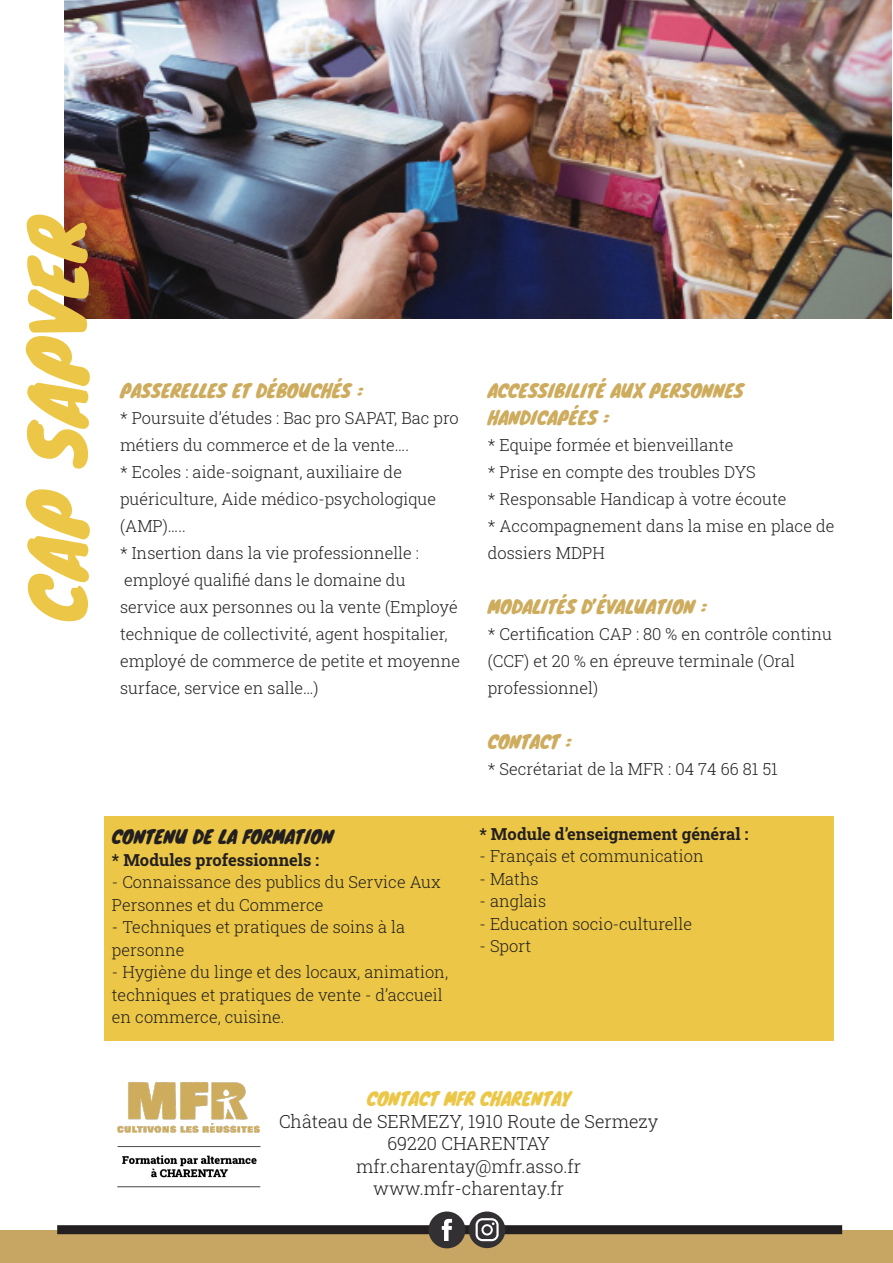
<style>
.page{position:relative;width:893px;height:1263px;background:#fff}
.page>*{position:absolute;margin:0;border:0;box-sizing:border-box;transform-origin:0 0}
.t1{font:73.2px "Knewave";color:#ecc747}
.t2{font:300 18px "Roboto Slab";color:#231f20}
.t3{font:18px/27px "Knewave";color:#ceac5e}
.t4{font:18px "Knewave";color:#231f20}
.t5{font:18px "Knewave";color:#ecc747}
.t6{font:300 16.5px/27px "Roboto Slab";color:#231f20}
.t7{font:700 16.5px "Roboto Slab";color:#231f20}
</style>
<div class="page">
<img style="left:64px;top:0;width:828px;height:319px">
<div style="left:0;top:1230px;width:893px;height:33px;background:#c7a562"></div>
<div style="left:57px;top:1225px;width:785px;height:9px;background:#231f20"></div>
<div style="left:104px;top:816px;width:730px;height:225px;background:#ecc747"></div>
<div style="left:428px;top:1211px;width:37px;height:37px;background:#333033;border-radius:50%"></div>
<svg style="left:442px;top:1219px;width:10px;height:22px"></svg>
<svg style="left:469px;top:1211px;width:36px;height:37px"></svg>
<img style="left:117px;top:1082px;width:144px;height:106px">
<p class="t1" style="left:0;top:622px;width:411px;rotate:-90deg">CAP SAPVER</p>
<p class="t3" style="left:120px;top:377px;width:244px">PASSERELLES ET DÉBOUCHÉS :</p>
<p class="t6" style="left:120px;top:404px;width:340px">* Poursuite d’études : Bac pro SAPAT, Bac pro métiers du commerce et de la vente….</p>
<p class="t6" style="left:120px;top:458px;width:317px">* Ecoles : aide-soignant, auxiliaire de puériculture, Aide médico-psychologique (AMP)…..</p>
<p class="t6" style="left:120px;top:539px;width:300px">* Insertion dans la vie professionnelle :</p>
<p class="t6" style="left:120px;top:566px;width:341px">employé qualifié dans le domaine du service aux personnes ou la vente (Employé technique de collectivité, agent hospitalier, employé de commerce de petite et moyenne surface, service en salle…)</p>
<p class="t4" style="left:112px;top:823px;width:223px">CONTENU DE LA FORMATION</p>
<p class="t7" style="left:112px;top:848px;width:209px">* Modules professionnels :</p>
<p class="t6" style="left:112px;top:871px;width:330px;line-height:22.5px">- Connaissance des publics du Service Aux<br>Personnes et du Commerce</p>
<p class="t6" style="left:112px;top:916px;width:295px;line-height:22.5px">- Techniques et pratiques de soins à la personne</p>
<p class="t6" style="left:112px;top:961px;width:338px;line-height:22.5px">- Hygiène du linge et des locaux, animation, techniques et pratiques de vente - d’accueil en commerce, cuisine.</p>
<p class="t3" style="left:488px;top:377px;width:258px">ACCESSIBILITÉ AUX PERSONNES<br>HANDICAPÉES :</p>
<p class="t6" style="left:488px;top:431px;width:247px">* Equipe formée et bienveillante</p>
<p class="t6" style="left:488px;top:458px;width:270px">* Prise en compte des troubles DYS</p>
<p class="t6" style="left:488px;top:485px;width:300px">* Responsable Handicap à votre écoute</p>
<p class="t6" style="left:488px;top:512px;width:348px">* Accompagnement dans la mise en place de dossiers MDPH</p>
<p class="t3" style="left:488px;top:593px;width:220px">MODALITÉS D’ÉVALUATION :</p>
<p class="t6" style="left:488px;top:620px;width:346px">* Certification CAP : 80 % en contrôle continu (CCF) et 20 % en épreuve terminale (Oral professionnel)</p>
<p class="t3" style="left:488px;top:728px;width:85px">CONTACT :</p>
<p class="t6" style="left:488px;top:755px;width:292px">* Secrétariat de la MFR : 04 74 66 81 51</p>
<p class="t7" style="left:480px;top:822px;width:270px">* Module d’enseignement général :</p>
<p class="t6" style="left:480px;top:842px;width:226px">- Français et communication</p>
<p class="t6" style="left:480px;top:865px;width:61px">- Maths</p>
<p class="t6" style="left:480px;top:887px;width:68px">- anglais</p>
<p class="t6" style="left:480px;top:910px;width:214px">- Education socio-culturelle</p>
<p class="t6" style="left:480px;top:932px;width:53px">- Sport</p>
<p class="t5" style="left:367px;top:1084px;width:205px">CONTACT MFR CHARENTAY</p>
<p class="t2" style="left:279px;top:1109px;width:381px">Château de SERMEZY, 1910 Route de Sermezy</p>
<p class="t2" style="left:387px;top:1131px;width:164px">69220 CHARENTAY</p>
<p class="t2" style="left:356px;top:1154px;width:227px">mfr.charentay@mfr.asso.fr</p>
<p class="t2" style="left:373px;top:1176px;width:192px">www.mfr-charentay.fr</p>
</div>
